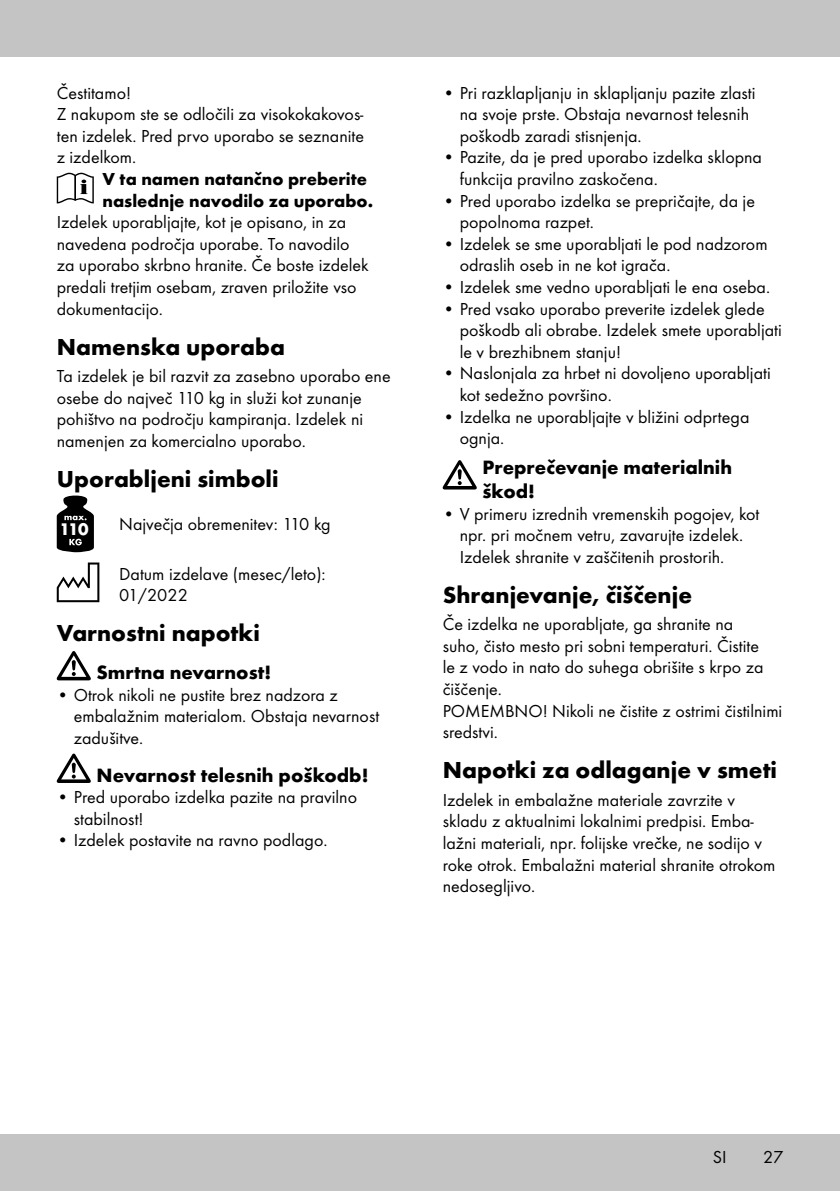
<style>
.page{position:relative;width:840px;height:1191px;background:#fff}
.page>*{position:absolute;margin:0;border:0;box-sizing:border-box;transform-origin:0 0}
.t1{font:700 24px "Futura TOT";color:#000}
.t2{font:700 20px/24px "Futura TOT";color:#000}
.t3{font:18px/21.6px "Futura TOT Boo";color:#000}
.t4{font:700 18px/21.6px "Futura TOT";color:#000}
.t5{font:700 17.4px "Futura TOT";color:#fff}
</style>
<div class="page">
<div style="left:0;top:1134px;width:839px;height:57px;background:#c5c4c4"></div>
<div style="left:0;top:0;width:839px;height:57px;background:#c5c4c4"></div>
<svg style="left:57px;top:173px;width:37px;height:30px"></svg>
<svg style="left:57px;top:495px;width:37px;height:57px"></svg>
<svg style="left:57px;top:562px;width:42px;height:40px"></svg>
<svg style="left:57px;top:651px;width:34px;height:29px"></svg>
<svg style="left:57px;top:753px;width:34px;height:30px"></svg>
<svg style="left:442px;top:460px;width:34px;height:29px"></svg>
<p class="t3" style="left:57px;top:82px;width:309px">Čestitamo!<br>Z nakupom ste se odločili za visokokakovos&shy;ten izdelek. Pred prvo uporabo se seznanite z izdelkom.</p>
<p class="t4" style="left:102px;top:168px;width:272px">V ta namen natančno preberite naslednje navodilo za uporabo.</p>
<p class="t3" style="left:57px;top:211px;width:313px">Izdelek uporabljajte, kot je opisano, in za navedena področja uporabe. To navodilo za uporabo skrbno hranite. Če boste izdelek predali tretjim osebam, zraven priložite vso dokumentacijo.</p>
<h1 class="t1" style="left:57px;top:332px;width:229px">Namenska uporaba</h1>
<p class="t3" style="left:57px;top:365px;width:335px">Ta izdelek je bil razvit za zasebno uporabo ene osebe do največ 110 kg in služi kot zunanje pohištvo na področju kampiranja. Izdelek ni namenjen za komercialno uporabo.</p>
<h1 class="t1" style="left:57px;top:464px;width:223px">Uporabljeni simboli</h1>
<p class="t5" style="left:60px;top:518px;width:30px">110</p>
<p class="t3" style="left:119px;top:512px;width:213px">Največja obremenitev: 110 kg</p>
<p class="t3" style="left:119px;top:562px;width:208px">Datum izdelave (mesec/leto):<br>01/2022</p>
<h1 class="t1" style="left:57px;top:618px;width:204px">Varnostni napotki</h1>
<p class="t2" style="left:96px;top:660px;width:176px">Smrtna nevarnost!</p>
<p class="t3" style="left:74px;top:683px;width:307px;text-indent:-17px">• Otrok nikoli ne pustite brez nadzora z embalažnim materialom. Obstaja nevarnost zadušitve.</p>
<p class="t2" style="left:96px;top:762px;width:273px">Nevarnost telesnih poškodb!</p>
<p class="t3" style="left:74px;top:786px;width:285px;text-indent:-17px">• Pred uporabo izdelka pazite na pravilno stabilnost!</p>
<p class="t3" style="left:57px;top:829px;width:272px">• Izdelek postavite na ravno podlago.</p>
<p class="t3" style="left:459px;top:82px;width:297px;text-indent:-17px">• Pri razklapljanju in sklapljanju pazite zlasti na svoje prste. Obstaja nevarnost telesnih poškodb zaradi stisnjenja.</p>
<p class="t3" style="left:459px;top:146px;width:304px;text-indent:-17px">• Pazite, da je pred uporabo izdelka sklopna funkcija pravilno zaskočena.</p>
<p class="t3" style="left:459px;top:190px;width:297px;text-indent:-17px">• Pred uporabo izdelka se prepričajte, da je popolnoma razpet.</p>
<p class="t3" style="left:459px;top:233px;width:309px;text-indent:-17px">• Izdelek se sme uporabljati le pod nadzorom odraslih oseb in ne kot igrača.</p>
<p class="t3" style="left:442px;top:276px;width:329px">• Izdelek sme vedno uporabljati le ena oseba.</p>
<p class="t3" style="left:459px;top:298px;width:323px;text-indent:-17px">• Pred vsako uporabo preverite izdelek glede poškodb ali obrabe. Izdelek smete uporabljati le v brezhibnem stanju!</p>
<p class="t3" style="left:459px;top:362px;width:312px;text-indent:-17px">• Naslonjala za hrbet ni dovoljeno uporabljati kot sedežno površino.</p>
<p class="t3" style="left:459px;top:406px;width:291px;text-indent:-17px">• Izdelka ne uporabljajte v bližini odprtega ognja.</p>
<p class="t2" style="left:482px;top:455px;width:251px">Preprečevanje materialnih škod!</p>
<p class="t3" style="left:459px;top:502px;width:301px;text-indent:-17px">• V primeru izrednih vremenskih pogojev, kot npr. pri močnem vetru, zavarujte izdelek.<br>Izdelek shranite v zaščitenih prostorih.</p>
<h1 class="t1" style="left:442px;top:580px;width:251px">Shranjevanje, čiščenje</h1>
<p class="t3" style="left:442px;top:613px;width:341px">Če izdelka ne uporabljate, ga shranite na<br>suho, čisto mesto pri sobni temperaturi. Čistite<br>le z vodo in nato do suhega obrišite s krpo za čiščenje.<br>POMEMBNO! Nikoli ne čistite z ostrimi čistilnimi sredstvi.</p>
<h1 class="t1" style="left:442px;top:755px;width:336px">Napotki za odlaganje v smeti</h1>
<p class="t3" style="left:442px;top:789px;width:334px">Izdelek in embalažne materiale zavrzite v skladu z aktualnimi lokalnimi predpisi. Emba&shy;lažni materiali, npr. folijske vrečke, ne sodijo v roke otrok. Embalažni material shranite otrokom nedosegljivo.</p>
<p class="t3" style="left:712px;top:1146px;width:15px">SI</p>
<p class="t3" style="left:762px;top:1146px;width:21px">27</p>
</div>
